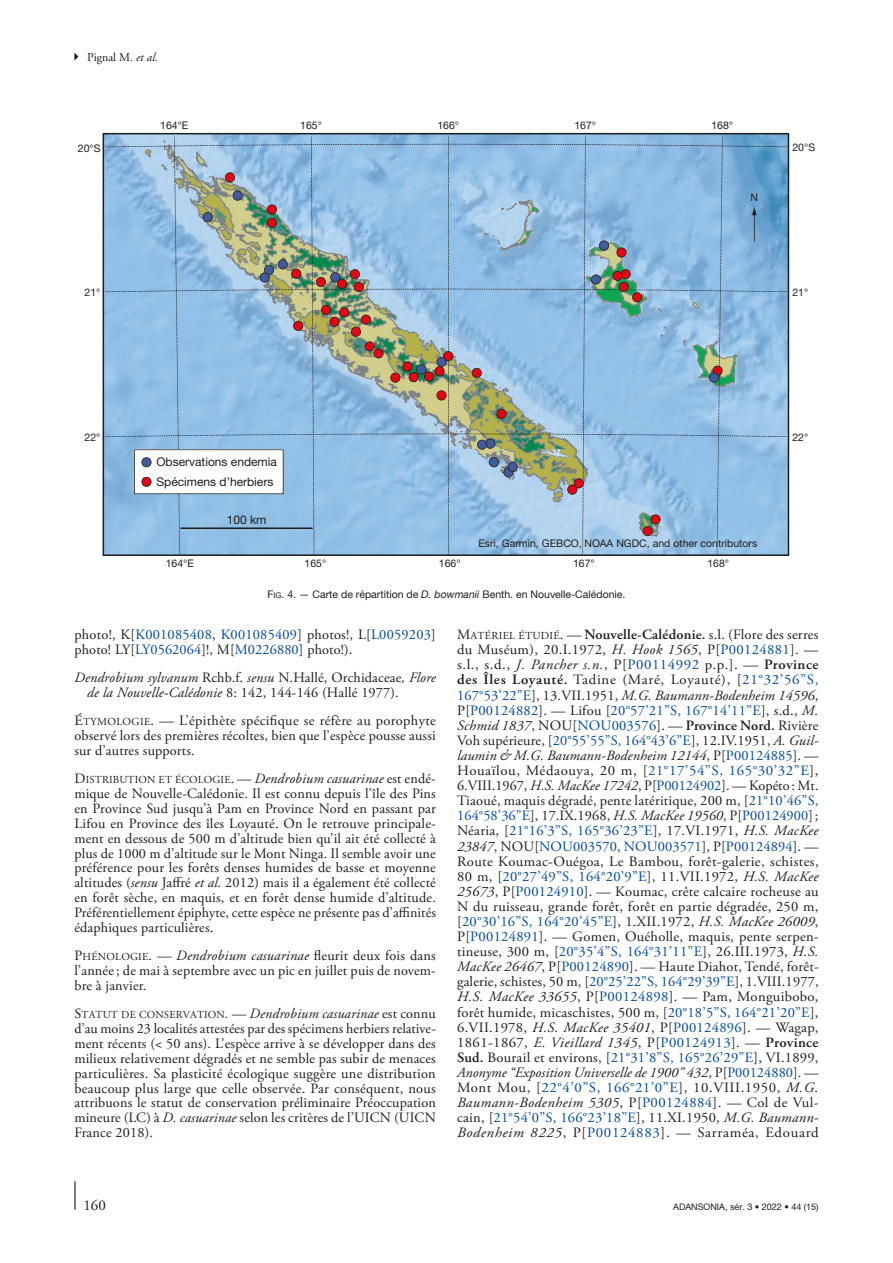
<style>
.page{position:relative;width:893px;height:1263px;background:#fff}
.page>*{position:absolute;margin:0;border:0;box-sizing:border-box;transform-origin:0 0}
.t1{font:15px "Adobe Garamond Pro";color:#1d1d1b}
.Matériel-diagnose{font:14.25px/15.1px "Adobe Garamond Pro";letter-spacing:.01em;color:#1d1d1b;text-align:justify}
.Synonymie{font:italic 14.25px/14.9px "Adobe Garamond Pro";letter-spacing:.01em;color:#1d1d1b}
.Chrésonymie{font:14.25px/14.9px "Adobe Garamond Pro";letter-spacing:.015em;color:#1d1d1b}
.t2{font:12px/19.5px "Helvetica Neue";color:#1d1d1b}
.t3{font:12px "Adobe Garamond Pro";color:#1d1d1b}
.Matériel-diagnose-2{font:10.65px "Adobe Garamond";letter-spacing:.015em;color:#1d1d1b}
.t4{font:10.5px "Helvetica Neue";color:#1d1d1b}
.t5{font:9px "Helvetica Neue";color:#1d1d1b}
.s1{font-style:italic}
.s2{font-style:inherit}
.s3{font-size:7.8px}
.s4{color:#00499a}
.s5{font-style:normal}
.s6{font-family:"Adobe Garamond"}
.s7{font-family:"Adobe Garamond";font-size:10.65px}
.s8{font-size:14.25px}
.s9{font-family:"Adobe Garamond Pro";font-size:14.25px}
.s10{font-family:"Adobe Garamond Pro";font-style:italic;font-size:14.25px}
.s11{font-style:italic;color:#231f20}
.s12{font-family:"Adobe Garamond Pro";font-style:italic;font-size:14.25px;color:#231f20}
.s13{font-weight:600}
</style>
<div class="page">
<hr style="left:74px;top:1181px;width:2px;height:29px;background:#1d1d1b">
<svg style="left:74px;top:53px;width:4px;height:8px"></svg>
<svg style="left:103px;top:133px;width:686px;height:423px;background:#566e80"></svg>
<svg style="left:106px;top:137px;width:681px;height:417px;background:#94bbd5"></svg>
<p class="t3" style="left:87px;top:50px;width:72px">Pignal M. <span class="s1">et al.</span></p>
<p class="t4" style="left:160px;top:119px;width:30px">164°E</p>
<p class="t4" style="left:300px;top:119px;width:23px">165°</p>
<p class="t4" style="left:437px;top:119px;width:23px">166°</p>
<p class="t4" style="left:574px;top:119px;width:23px">167°</p>
<p class="t4" style="left:711px;top:119px;width:23px">168°</p>
<p class="t4" style="left:78px;top:142px;width:24px">20°S</p>
<p class="t4" style="left:792px;top:141px;width:24px">20°S</p>
<p class="t4" style="left:750px;top:191px;width:9px">N</p>
<p class="t4" style="left:85px;top:286px;width:17px">21°</p>
<p class="t4" style="left:792px;top:286px;width:17px">21°</p>
<p class="t4" style="left:85px;top:431px;width:17px">22°</p>
<p class="t4" style="left:792px;top:431px;width:17px">22°</p>
<p class="t2" style="left:156px;top:452px;width:122px">Observations endemia<br>Spécimens d’herbiers</p>
<p class="t2" style="left:227px;top:509px;width:41px">100 km</p>
<p class="t4" style="left:478px;top:537px;width:280px">Esri, Garmin, GEBCO, NOAA NGDC, and other contributors</p>
<p class="t4" style="left:166px;top:557px;width:30px">164°E</p>
<p class="t4" style="left:305px;top:557px;width:23px">165°</p>
<p class="t4" style="left:439px;top:557px;width:23px">166°</p>
<p class="t4" style="left:573px;top:557px;width:23px">167°</p>
<p class="t4" style="left:707px;top:557px;width:23px">168°</p>
<p class="t4" style="left:268px;top:588px;width:359px"><span class="s2">F</span><span class="s3">ig</span><span class="s2">. 4</span>. — Carte de répartition de <span class="s1">D. bowmanii</span> Benth. en Nouvelle-Calédonie.</p>
<p class="Chrésonymie" style="left:74px;top:627px;width:363px">photo!, K[<span class="s4">K001085408</span>, <span class="s4">K001085409</span>] photos!, L[<span class="s4">L0059203</span>] photo! LY[<span class="s4">LY0562064</span>]!, M[<span class="s4">M0226880</span>] photo!).</p>
<p class="Synonymie" style="left:87px;top:670px;width:350px;text-indent:-13px">Dendrobium sylvanum <span class="s5">Rchb.f.</span> sensu <span class="s5">N.Hallé, Orchidaceae</span>, Flore de la Nouvelle-Calédonie <span class="s5">8: 142, 144-146 (Hallé 1977).</span></p>
<p class="Matériel-diagnose" style="left:74px;top:714px;width:363px"><span class="s6">É</span><span class="s7">TYMOLOGIE</span>. — L’épithète spécifique se réfère au porophyte observé lors des premières récoltes, bien que l’espèce pousse aussi sur d’autres supports.</p>
<p class="Matériel-diagnose-2" style="left:74px;top:774px;width:362px"><span class="s8">D</span>ISTRIBUTION ET ÉCOLOGIE<span class="s9">. —</span> <span class="s10">Dendrobium casuarinae</span> <span class="s9">est endé-</span></p>
<p class="Matériel-diagnose" style="left:74px;top:786px;width:363px">mique de Nouvelle-Calédonie. Il est connu depuis l’île des Pins en Province Sud jusqu’à Pam en Province Nord en passant par Lifou en Province des îles Loyauté. On le retrouve principale&shy;ment en dessous de 500 m d’altitude bien qu’il ait été collecté à plus de 1000 m d’altitude sur le Mont Ninga. Il semble avoir une préférence pour les forêts denses humides de basse et moyenne altitudes (<span class="s1">sensu</span> Jaffré <span class="s1">et al.</span> 2012) mais il a également été collecté en forêt sèche, en maquis, et en forêt dense humide d’altitude.<br>Préférentiellement épiphyte, cette espèce ne présente pas d’affinités édaphiques particulières.</p>
<p class="Matériel-diagnose" style="left:74px;top:949px;width:363px"><span class="s6">P</span><span class="s7">HÉNOLOGIE</span>. <span class="s11">— Dendrobium</span> <span class="s1">casuarinae</span> fleurit deux fois dans l’année; de mai à septembre avec un pic en juillet puis de novem&shy;bre à janvier.</p>
<p class="Matériel-diagnose-2" style="left:74px;top:1009px;width:363px"><span class="s8">S</span>TATUT DE CONSERVATION<span class="s12">. — Dendrobium</span> <span class="s10">casuarinae</span> <span class="s9">est connu</span></p>
<p class="Matériel-diagnose" style="left:74px;top:1021px;width:363px">d’au moins 23 localités attestées par des spécimens herbiers relative&shy;ment récents (&lt; 50 ans). L’espèce arrive à se développer dans des milieux relativement dégradés et ne semble pas subir de menaces particulières. Sa plasticité écologique suggère une distribution beaucoup plus large que celle observée. Par conséquent, nous attribuons le statut de conservation préliminaire Préoccupation mineure (LC) à <span class="s1">D. casuarinae</span> selon les critères de l’UICN (UICN France 2018).</p>
<p class="Matériel-diagnose" style="left:457px;top:628px;width:363px"><span class="s6">M</span><span class="s7">ATÉRIEL ÉTUDIÉ</span>. — <span class="s13">Nouvelle-Calédonie.</span> s.l. (Flore des serres du Muséum), 20.I.1972, <span class="s1">H. Hook 1565</span>, P[<span class="s4">P00124881</span>]. — s.l., s.d., <span class="s1">J. Pancher s.n.</span>, P[<span class="s4">P00114992</span> p.p.]. — <span class="s13">Province des Îles Loyauté.</span> Tadine (Maré, Loyauté), [<span class="s4">21°32’56”S, 167°53’22”E</span>], 13.VII.1951, <span class="s1">M.G. Baumann-Bodenheim 14596</span>, P[<span class="s4">P00124882</span>]. — Lifou [<span class="s4">20°57’21”S, 167°14’11”E</span>], s.d., <span class="s1">M.<br>Schmid 1837</span>, NOU[<span class="s4">NOU003576</span>]. — <span class="s13">Province Nord.</span> Rivière Voh supérieure, [<span class="s4">20°55’55”S, 164°43’6”E</span>], 12.IV.1951, <span class="s1">A. Guil&shy;laumin &amp; M.G. Baumann-Bodenheim 12144</span>, P[<span class="s4">P00124885</span>]. — Houaïlou, Médaouya, 20 m, [<span class="s4">21°17’54”S, 165°30’32”E</span>], 6.VIII.1967, <span class="s1">H.S. MacKee 17242</span>, P[<span class="s4">P00124902</span>]. — Kopéto : Mt.<br>Tiaoué, maquis dégradé, pente latéritique, 200 m, [<span class="s4">21°10’46”S, 164°58’36”E</span>], 17.IX.1968, <span class="s1">H.S. MacKee 19560</span>, P[<span class="s4">P00124900</span>]; Néaria, [<span class="s4">21°16’3”S, 165°36’23”E</span>], 17.VI.1971, <span class="s1">H.S. MacKee 23847</span>, NOU[<span class="s4">NOU003570</span>, <span class="s4">NOU003571</span>], P[<span class="s4">P00124894</span>]. — Route Koumac-Ouégoa, Le Bambou, forêt-galerie, schistes, 80 m, [<span class="s4">20°27’49”S, 164°20’9”E</span>], 11.VII.1972, <span class="s1">H.S. MacKee 25673</span>, P[<span class="s4">P00124910</span>]. — Koumac, crête calcaire rocheuse au N du ruisseau, grande forêt, forêt en partie dégradée, 250 m, [<span class="s4">20°30’16”S, 164°20’45”E</span>], 1.XII.1972, <span class="s1">H.S. MacKee 26009</span>, P[<span class="s4">P00124891</span>]. — Gomen, Ouéholle, maquis, pente serpen&shy;tineuse, 300 m, [<span class="s4">20°35’4”S, 164°31’11”E</span>], 26.III.1973, <span class="s1">H.S.<br>MacKee 26467</span>, P[<span class="s4">P00124890</span>]. — Haute Diahot, Tendé, forêt&shy;galerie, schistes, 50 m, [<span class="s4">20°25’22”S, 164°29’39”E</span>], 1.VIII.1977, <span class="s1">H.S. MacKee 33655</span>, P[<span class="s4">P00124898</span>]. — Pam, Monguibobo, forêt humide, micaschistes, 500 m, [<span class="s4">20°18’5”S, 164°21’20”E</span>], 6.VII.1978, <span class="s1">H.S. MacKee 35401</span>, P[<span class="s4">P00124896</span>]. — Wagap, 1861-1867, <span class="s1">E. Vieillard 1345</span>, P[<span class="s4">P00124913</span>]. — <span class="s13">Province Sud.</span> Bourail et environs, [<span class="s4">21°31’8”S, 165°26’29”E</span>], VI.1899, <span class="s1">Anonyme “Exposition Universelle de 1900” 432</span>, P[<span class="s4">P00124880</span>]. — Mont Mou, [<span class="s4">22°4’0”S, 166°21’0”E</span>], 10.VIII.1950, <span class="s1">M.G.<br>Baumann-Bodenheim 5305</span>, P[<span class="s4">P00124884</span>]. — Col de Vul&shy;cain, [<span class="s4">21°54’0”S, 166°23’18”E</span>], 11.XI.1950, <span class="s1">M.G. Baumann-Bodenheim 8225</span>, P[<span class="s4">P00124883</span>]. — Sarraméa, Edouard</p>
<p class="t1" style="left:83px;top:1196px;width:24px">160</p>
<p class="t5" style="left:673px;top:1201px;width:147px">ADANSONIA, sér. 3 • 2022 • 44 (15)</p>
</div>
